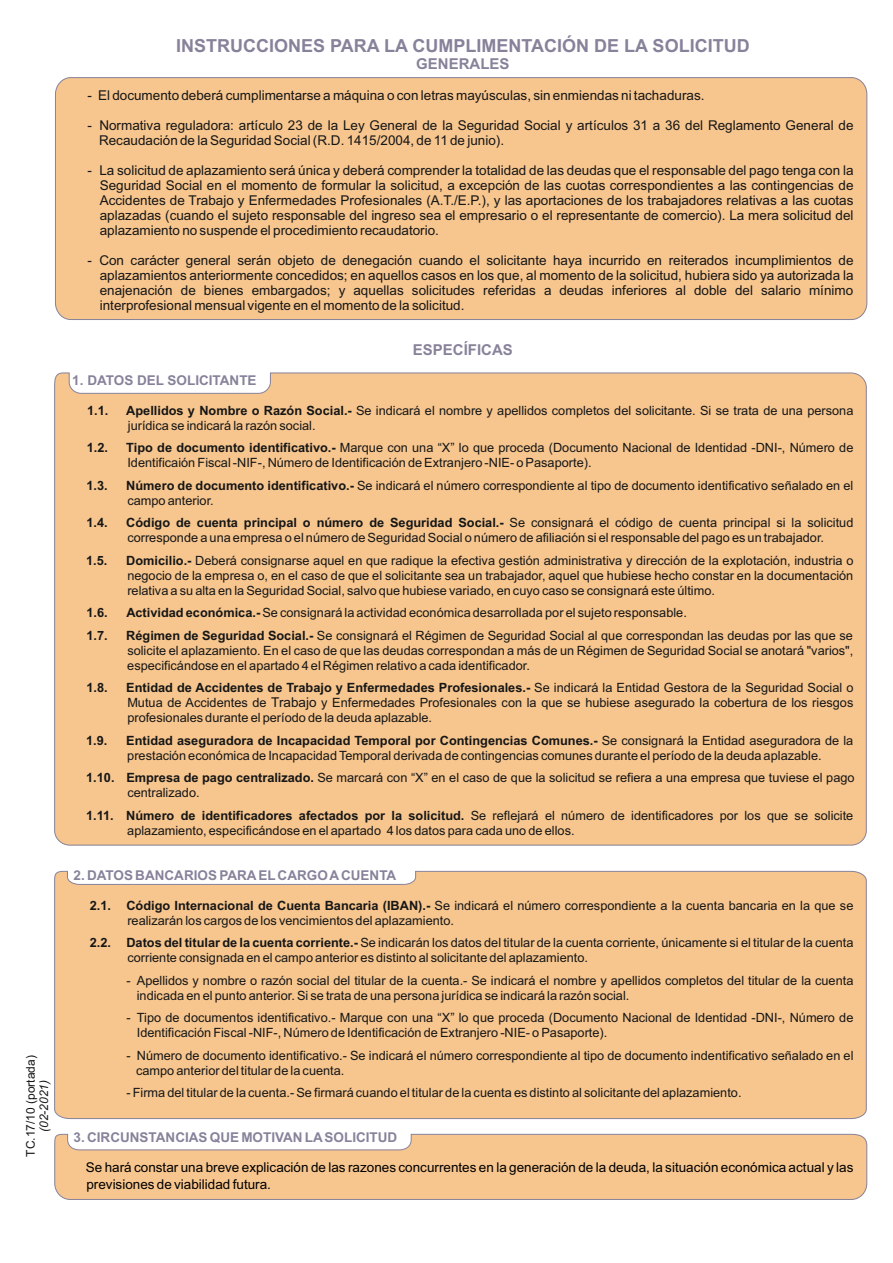
<style>
.page{position:relative;width:893px;height:1263px;background:#fff}
.page>*{position:absolute;margin:0;border:0;box-sizing:border-box;transform-origin:0 0}
.t1{font:700 18px "Arial";color:#87829a}
.t2{font:700 15px "Arial";color:#87829a}
.t3{font:13.5px/15px "Arial";color:#151616;text-align:justify}
.t4{font:13.5px/17px "Arial";color:#000}
.t5{font:700 13.5px "Arial";color:#87829a}
.t6{font:12.75px/15px "Arial";color:#151616}
.t7{font:700 12.75px "Arial";color:#151616}
.t8{font:12px "Arial";color:#151616}
.t9{font:italic 12px "Arial";color:#151616}
.s1{font-weight:700}
.s2{font-size:13.5px}
</style>
<div class="page">
<svg style="left:54px;top:1134px;width:813px;height:66px;background:#f4c899"></svg>
<div style="left:54px;top:871px;width:813px;height:248px;background:#f7c58e"></div>
<div style="left:55px;top:77px;width:812px;height:243px;background:#f7c58e"></div>
<div style="left:54px;top:372px;width:813px;height:474px;background:#f7c58e"></div>
<p class="t8" style="left:26px;top:1156px;width:103px;rotate:-90deg">TC.17/10 (portada)</p>
<p class="t9" style="left:40px;top:1132px;width:54px;rotate:-90deg">(02-2021)</p>
<h1 class="t1" style="left:176px;top:39px;width:575px">INSTRUCCIONES PARA LA CUMPLIMENTACIÓN DE LA SOLICITUD</h1>
<p class="t3" style="left:88px;top:89px;width:618px">- El documento deberá cumplimentarse a máquina o con letras mayúsculas, sin enmiendas ni tachaduras.</p>
<p class="t3" style="left:99px;top:119px;width:756px;text-indent:-11px">- Normativa reguladora: artículo 23 de la Ley General de la Seguridad Social y artículos 31 a 36 del Reglamento General de<br>Recaudación de la Seguridad Social (R.D. 1415/2004, de 11 de junio).</p>
<p class="t3" style="left:100px;top:164px;width:755px;text-indent:-12px">- La solicitud de aplazamiento será única y deberá comprender la totalidad de las deudas que el responsable del pago tenga con la Seguridad Social en el momento de formular la solicitud, a excepción de las cuotas correspondientes a las contingencias de Accidentes de Trabajo y Enfermedades Profesionales (A.T./E.P.), y las aportaciones de los trabajadores relativas a las cuotas aplazadas (cuando el sujeto responsable del ingreso sea el empresario o el representante de comercio). La mera solicitud del aplazamiento no suspende el procedimiento recaudatorio.</p>
<p class="t3" style="left:100px;top:254px;width:755px;text-indent:-12px">- Con carácter general serán objeto de denegación cuando el solicitante haya incurrido en reiterados incumplimientos de aplazamientos anteriormente concedidos; en aquellos casos en los que, al momento de la solicitud, hubiera sido ya autorizada la enajenación de bienes embargados; y aquellas solicitudes referidas a deudas inferiores al doble del salario mínimo interprofesional mensual vigente en el momento de la solicitud.</p>
<p class="t2" style="left:416px;top:58px;width:95px">GENERALES</p>
<p class="t5" style="left:72px;top:375px;width:186px">1. DATOS DEL SOLICITANTE</p>
<p class="t2" style="left:413px;top:344px;width:102px">ESPECÍFICAS</p>
<p class="t7" style="left:87px;top:406px;width:23px">1.1.</p>
<p class="t6" style="left:126px;top:404px;width:729px"><span class="s1">Apellidos y Nombre o Razón Social.-</span> Se indicará el nombre y apellidos completos del solicitante. Si se trata de una persona jurídica se indicará la razón social.</p>
<p class="t7" style="left:87px;top:443px;width:23px">1.2.</p>
<p class="t6" style="left:126px;top:441px;width:729px"><span class="s1">Tipo de documento identificativo.-</span> Marque con una “X” lo que proceda (Documento Nacional de Identidad -DNI-, Número de<br>Identificaión Fiscal -NIF-, Número de Identificación de Extranjero -NIE- o Pasaporte).</p>
<p class="t7" style="left:86px;top:481px;width:23px">1.3.</p>
<p class="t6" style="left:126px;top:479px;width:729px"><span class="s1">Número de documento identificativo.-</span> Se indicará el número correspondiente al tipo de documento identificativo señalado en el campo anterior.</p>
<p class="t7" style="left:86px;top:518px;width:23px">1.4.</p>
<p class="t6" style="left:126px;top:516px;width:729px"><span class="s1">Código de cuenta principal o número de Seguridad Social.-</span> Se consignará el código de cuenta principal si la solicitud corresponde a una empresa o el número de Seguridad Social o número de afiliación si el responsable del pago es un trabajador.</p>
<p class="t7" style="left:86px;top:556px;width:23px">1.5.</p>
<p class="t6" style="left:126px;top:554px;width:729px;text-align:justify"><span class="s1">Domicilio.-</span> Deberá consignarse aquel en que radique la efectiva gestión administrativa y dirección de la explotación, industria o negocio de la empresa o, en el caso de que el solicitante sea un trabajador, aquel que hubiese hecho constar en la documentación relativa a su alta en la Seguridad Social, salvo que hubiese variado, en cuyo caso se consignará este último.</p>
<p class="t7" style="left:86px;top:608px;width:23px">1.6.</p>
<p class="t6" style="left:126px;top:606px;width:562px"><span class="s1">Actividad económica.-</span> Se consignará la actividad económica desarrollada por el sujeto responsable.</p>
<p class="t7" style="left:86px;top:631px;width:23px">1.7.</p>
<p class="t6" style="left:126px;top:629px;width:729px;text-align:justify"><span class="s1">Régimen de Seguridad Social.-</span> Se consignará el Régimen de Seguridad Social al que correspondan las deudas por las que se solicite el aplazamiento. En el caso de que las deudas correspondan a más de un Régimen de Seguridad Social se anotará "varios", especificándose en el apartado 4 el Régimen relativo a cada identificador.</p>
<p class="t7" style="left:86px;top:683px;width:23px">1.8.</p>
<p class="t6" style="left:126px;top:681px;width:729px;text-align:justify"><span class="s1">Entidad de Accidentes de Trabajo y Enfermedades Profesionales.-</span> Se indicará la Entidad Gestora de la Seguridad Social o Mutua de Accidentes de <span class="s2">Trabajo</span> y Enfermedades Profesionales con la que se hubiese asegurado la cobertura de los riesgos profesionales durante el período de la deuda aplazable.</p>
<p class="t7" style="left:86px;top:736px;width:23px">1.9.</p>
<p class="t6" style="left:126px;top:734px;width:729px"><span class="s1">Entidad aseguradora de Incapacidad Temporal por Contingencias Comunes.-</span> Se consignará la Entidad aseguradora de la prestación económica de Incapacidad Temporal derivada de contingencias comunes durante el período de la deuda aplazable.</p>
<p class="t6" style="left:127px;top:771px;width:729px;text-indent:-41px"><span class="s1">1.10. Empresa de pago centralizado.</span> Se marcará con “X” en el caso de que la solicitud se refiera a una empresa que tuviese el pago centralizado.</p>
<p class="t6" style="left:127px;top:809px;width:727px;text-indent:-41px"><span class="s1">1.11. Número de identificadores afectados por la solicitud.</span> Se reflejará el número de identificadores por los que se solicite aplazamiento, especificándose en el apartado 4 los datos para cada uno de ellos.</p>
<p class="t5" style="left:74px;top:870px;width:324px">2. DATOS BANCARIOS PARAEL CARGO ACUENTA</p>
<p class="t6" style="left:127px;top:899px;width:728px;text-indent:-38px"><span class="s1">2.1. Código Internacional de Cuenta Bancaria (IBAN).-</span> Se indicará el número correspondiente a la cuenta bancaria en la que se realizarán los cargos de los vencimientos del aplazamiento.</p>
<p class="t6" style="left:127px;top:937px;width:728px;text-indent:-38px"><span class="s1">2.2. Datos del titular de la cuenta corriente.-</span> Se indicarán los datos del titular de la cuenta corriente, únicamente si el titular de la cuenta corriente consignada en el campo anterior es distinto al solicitante del aplazamiento.</p>
<p class="t6" style="left:137px;top:974px;width:718px;text-indent:-10px">- Apellidos y nombre o razón social del titular de la cuenta.- Se indicará el nombre y apellidos completos del titular de la cuenta indicada en el punto anterior. Si se trata de una persona jurídica se indicará la razón social.</p>
<p class="t6" style="left:137px;top:1012px;width:718px;text-indent:-10px">- Tipo de documentos identificativo.- Marque con una “X” lo que proceda (Documento Nacional de Identidad -DNI-, Número de<br>Identificación Fiscal -NIF-, Número de Identificación de Extranjero -NIE- o Pasaporte).</p>
<p class="t6" style="left:136px;top:1049px;width:719px;text-indent:-10px">- Número de documento identificativo.- Se indicará el número correspondiente al tipo de documento indentificativo señalado en el campo anterior del titular de la cuenta.</p>
<p class="t6" style="left:126px;top:1087px;width:617px">- Firma del titular de la cuenta.- Se firmará cuando el titular de la cuenta es distinto al solicitante del aplazamiento.</p>
<p class="t5" style="left:74px;top:1132px;width:325px">3. CIRCUNSTANCIAS QUE MOTIVAN LASOLICITUD</p>
<p class="t4" style="left:86px;top:1160px;width:769px">Se hará constar una breve explicación de las razones concurrentes en la generación de la deuda, la situación económica actual y las previsiones de viabilidad futura.</p>
</div>
